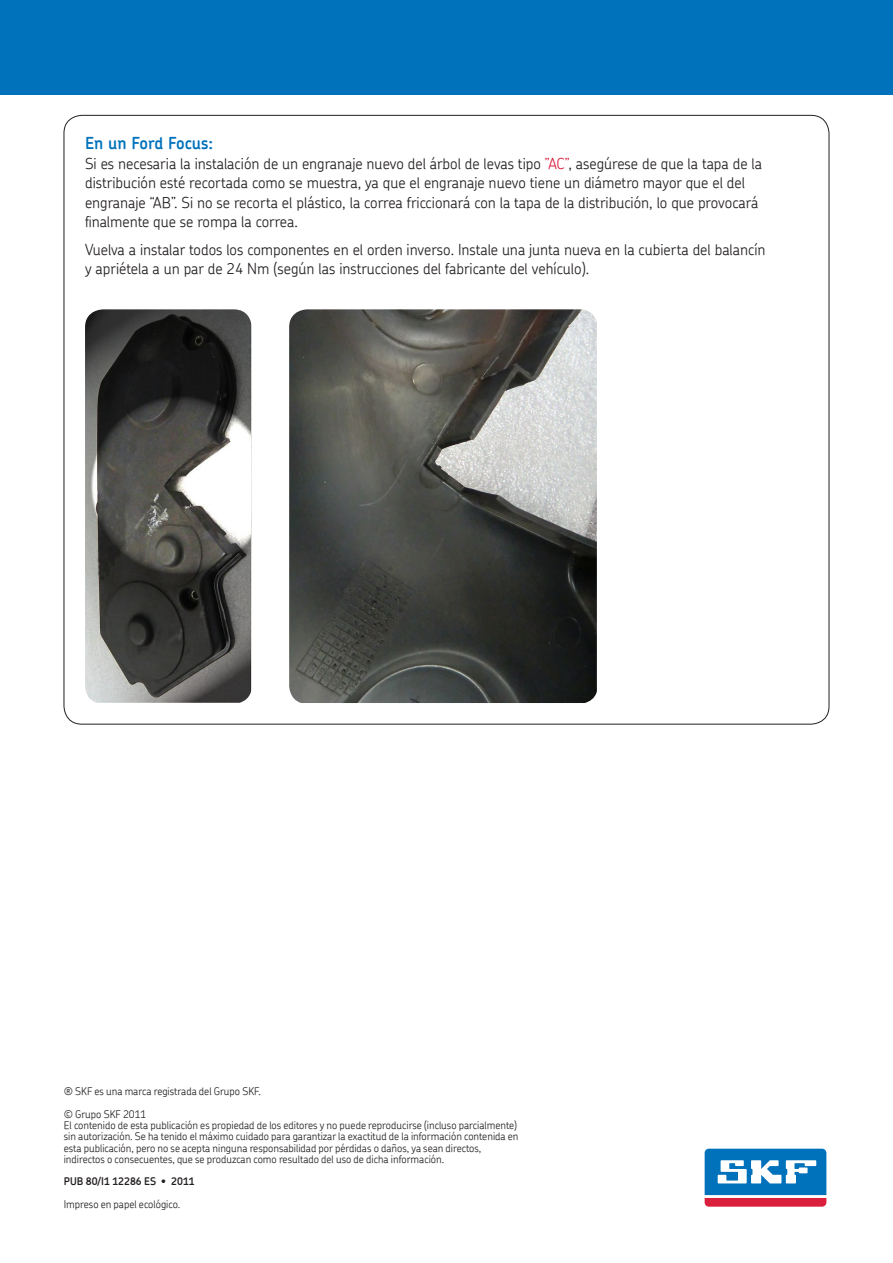
<style>
.page{position:relative;width:893px;height:1263px;background:#fff}
.page>*{position:absolute;margin:0;border:0;box-sizing:border-box;transform-origin:0 0}
.ao_subheader{font:600 16.5px "SKF Chevin";color:#0072bc}
.ab_body{font:300 15px/19.5px "SKF Chevin";color:#231f20}
._91_99_-_Disclaimer{font:300 10.5px "SKF Chevin";color:#231f20}
._91_99_-_Disclaimer-2{font:600 10.5px "SKF Chevin";color:#231f20}
.s1{color:#da1f3d}
</style>
<div class="page">
<img style="left:85px;top:309px;width:167px;height:394px">
<img style="left:289px;top:309px;width:308px;height:394px">
<div style="left:0;top:0;width:893px;height:95px;background:#0072bc"></div>
<svg style="left:702px;top:1146px;width:127px;height:63px"></svg>
<svg style="left:705px;top:1149px;width:121px;height:58px"></svg>
<p class="ao_subheader" style="left:85px;top:133px;width:130px">En un Ford Focus:</p>
<p class="ab_body" style="left:85px;top:153px;width:678px">Si es necesaria la instalación de un engranaje nuevo del árbol de levas tipo <span class="s1">”AC”</span>, asegúrese de que la tapa de la distribución esté recortada como se muestra, ya que el engranaje nuevo tiene un diámetro mayor que el del engranaje “AB”. Si no se recorta el plástico, la correa friccionará con la tapa de la distribución, lo que provocará finalmente que se rompa la correa.</p>
<p class="ab_body" style="left:85px;top:239px;width:682px">Vuelva a instalar todos los componentes en el orden inverso. Instale una junta nueva en la cubierta del balancín y apriétela a un par de 24 Nm (según las instrucciones del fabricante del vehículo).</p>
<p class="_91_99_-_Disclaimer" style="left:64px;top:1085px;width:199px">® SKF es una marca registrada del Grupo SKF.</p>
<p class="_91_99_-_Disclaimer" style="left:64px;top:1107px;width:84px">© Grupo SKF 2011</p>
<p class="_91_99_-_Disclaimer" style="left:64px;top:1118px;width:455px">El contenido de esta publicación es propiedad de los editores y no puede reproducirse (incluso parcialmente)</p>
<p class="_91_99_-_Disclaimer" style="left:64px;top:1130px;width:456px">sin autorización. Se ha tenido el máximo cuidado para garantizar la exactitud de la información contenida en</p>
<p class="_91_99_-_Disclaimer" style="left:64px;top:1141px;width:419px">esta publicación, pero no se acepta ninguna responsabilidad por pérdidas o daños, ya sean directos,</p>
<p class="_91_99_-_Disclaimer" style="left:64px;top:1152px;width:382px">indirectos o consecuentes, que se produzcan como resultado del uso de dicha información.</p>
<p class="_91_99_-_Disclaimer-2" style="left:64px;top:1175px;width:132px">PUB 80/I1 12286 ES • 2011</p>
<p class="_91_99_-_Disclaimer" style="left:64px;top:1197px;width:118px">Impreso en papel ecológico.</p>
</div>
